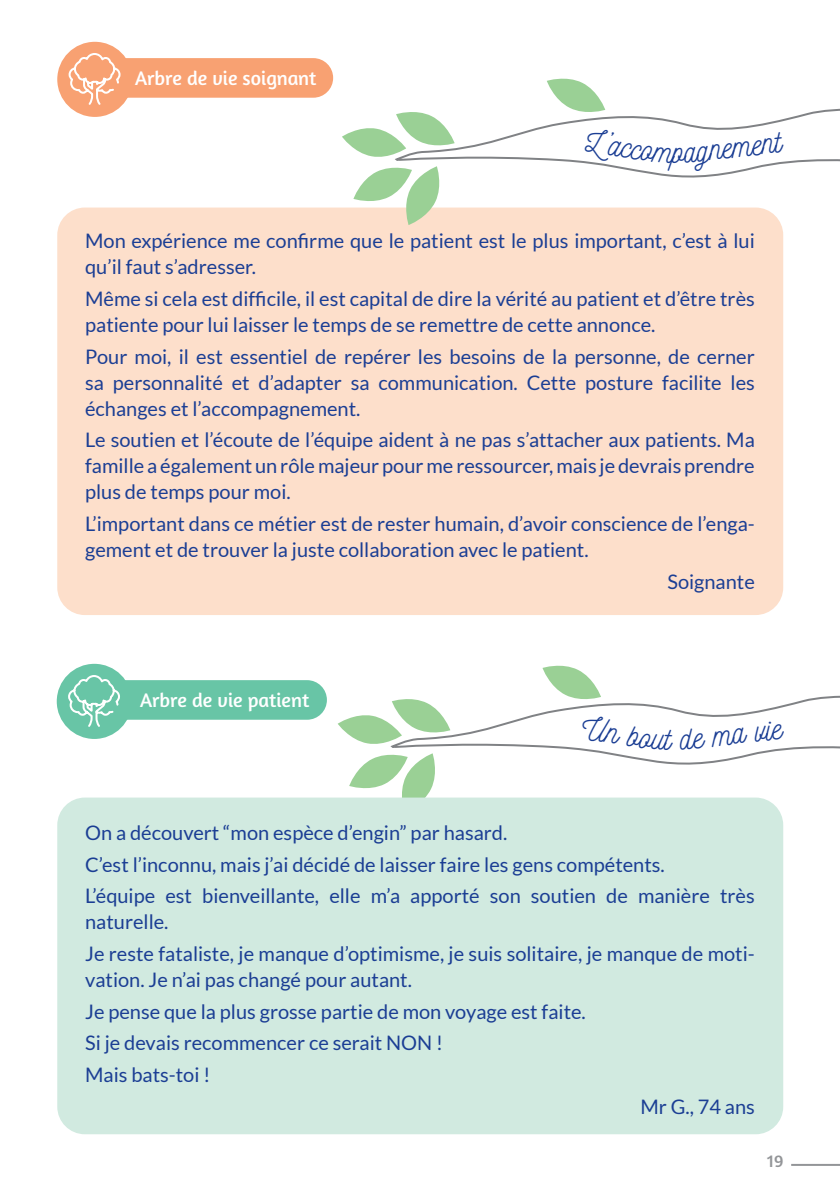
<style>
.page{position:relative;width:840px;height:1191px;background:#fff}
.page>*{position:absolute;margin:0;border:0;box-sizing:border-box;transform-origin:0 0}
.t1{font:32px "Nickainley";color:#1b3e94}
.t2{font:20px/26px "Lato";color:#1b3e94}
.t3{font:20px "Amaranth";color:#fff}
.t4{font:18px "Amaranth";color:#939598}
</style>
<div class="page">
<hr style="left:790px;top:1163px;width:49px;height:2px;background:#939598">
<svg style="left:450px;top:695px;width:389px;height:70px"></svg>
<svg style="left:542px;top:665px;width:58px;height:38px"></svg>
<svg style="left:338px;top:699px;width:112px;height:98px"></svg>
<div style="left:87px;top:58px;width:246px;height:40px;background:#f8a172;border-radius:20px"></div>
<div style="left:57px;top:42px;width:75px;height:75px;background:#f8a172;border-radius:50%"></div>
<svg style="left:68px;top:52px;width:53px;height:58px"></svg>
<div style="left:57px;top:207px;width:725px;height:408px;background:#fddfcb;border-radius:28px"></div>
<div style="left:57px;top:797px;width:725px;height:337px;background:#d1eae0;border-radius:28px"></div>
<div style="left:94px;top:680px;width:233px;height:39px;background:#68c5a6;border-radius:20px"></div>
<div style="left:57px;top:664px;width:75px;height:75px;background:#68c5a6;border-radius:50%"></div>
<svg style="left:67px;top:674px;width:54px;height:58px"></svg>
<svg style="left:454px;top:108px;width:385px;height:70px"></svg>
<svg style="left:546px;top:78px;width:59px;height:38px"></svg>
<svg style="left:342px;top:112px;width:112px;height:113px"></svg>
<svg style="left:580px;top:713px;width:167px;height:37px"></svg>
<svg style="left:753px;top:721px;width:31px;height:21px"></svg>
<svg style="left:583px;top:126px;width:92px;height:37px"></svg>
<svg style="left:683px;top:132px;width:101px;height:39px"></svg>
<p class="t3" style="left:135px;top:69px;width:183px">Arbre de vie soignant</p>
<h1 class="t1" style="left:672px;top:133px;width:14px">p</h1>
<p class="t2" style="left:85px;top:228px;width:670px">Mon expérience me confirme que le patient est le plus important, c’est à lui qu’il faut s’adresser.</p>
<p class="t2" style="left:85px;top:286px;width:670px">Même si cela est difficile, il est capital de dire la vérité au patient et d’être très patiente pour lui laisser le temps de se remettre de cette annonce.</p>
<p class="t2" style="left:85px;top:343px;width:670px;text-align:justify">Pour moi, il est essentiel de repérer les besoins de la personne, de cerner sa personnalité et d’adapter sa communication. Cette posture facilite les échanges et l’accompagnement.</p>
<p class="t2" style="left:85px;top:427px;width:670px;text-align:justify">Le soutien et l’écoute de l’équipe aident à ne pas s’attacher aux patients. Ma famille a également un rôle majeur pour me ressourcer, mais je devrais prendre plus de temps pour moi.</p>
<p class="t2" style="left:85px;top:511px;width:671px">L’important dans ce métier est de rester humain, d’avoir conscience de l’enga&shy;gement et de trouver la juste collaboration avec le patient.</p>
<p class="t2" style="left:667px;top:568px;width:89px">Soignante</p>
<p class="t3" style="left:140px;top:691px;width:171px">Arbre de vie patient</p>
<p class="t2" style="left:85px;top:817px;width:670px;line-height:31.6px">On a découvert “mon espèce d’engin” par hasard.<br>C’est l’inconnu, mais j’ai décidé de laisser faire les gens compétents.<br>L’équipe est bienveillante, elle m’a apporté son soutien de manière très</p>
<p class="t2" style="left:85px;top:906px;width:670px;line-height:31.6px">naturelle.<br>Je reste fataliste, je manque d’optimisme, je suis solitaire, je manque de moti-</p>
<p class="t2" style="left:85px;top:964px;width:502px;line-height:31.6px">vation. Je n’ai pas changé pour autant.<br>Je pense que la plus grosse partie de mon voyage est faite.<br>Si je devais recommencer ce serait NON !<br>Mais bats-toi !</p>
<p class="t2" style="left:640px;top:1093px;width:116px">Mr G., 74 ans</p>
<p class="t4" style="left:766px;top:1152px;width:18px">19</p>
</div>
